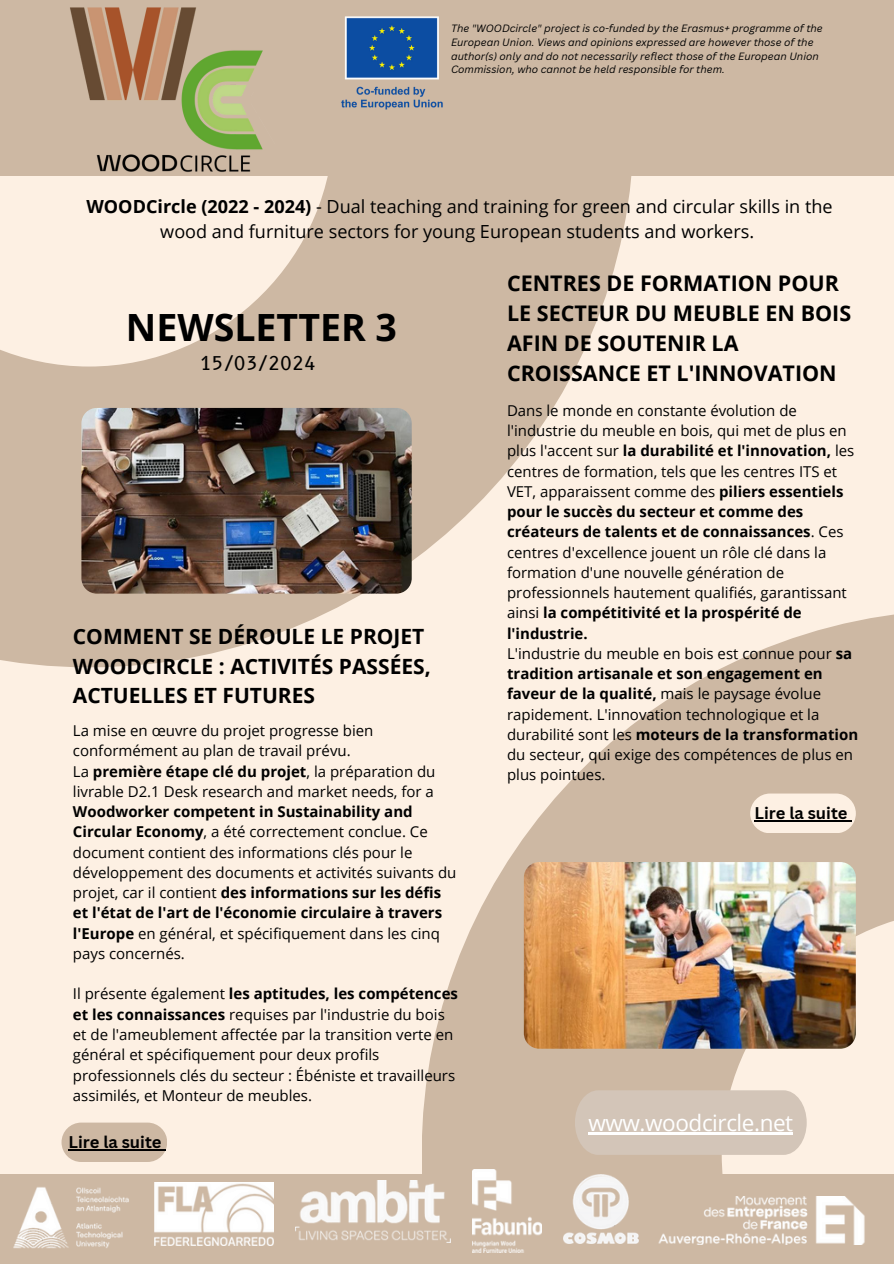
<style>
.page{position:relative;width:894px;height:1264px;background:#fff}
.page>*{position:absolute;margin:0;border:0;box-sizing:border-box;transform-origin:0 0}
.t1{font:700 37.5px "Open Sans";color:#000}
.t2{font:22.5px "Open Sans";letter-spacing:-.02em;color:#fff}
.t3{font:700 21.45px/30px "Open Sans";color:#000}
.t4{font:700 21px/29.2px "Open Sans";color:#000}
.t5{font:18.45px "B612";color:#000}
.t6{font:18px/24.8px "Open Sans";color:#000;text-align:center}
.t7{font:700 16.5px "Canva Sans";color:#000}
.t8{font:15px/20.2px "Open Sans";color:#000}
.t9{font:italic 10.35px/13.8px "Canva Sans";color:#000}
.s1{font-weight:700}
</style>
<div class="page">
<div style="left:0;top:0;width:893px;height:1263px;background:#fdf0e3"></div>
<svg style="left:0;top:176px;width:632px;height:491px;fill:#cdb8a3"></svg>
<svg style="left:421px;top:609px;width:472px;height:565px;fill:#cdb8a3"></svg>
<img style="left:81px;top:408px;width:330px;height:185px;border-radius:15px">
<div style="left:0;top:1174px;width:893px;height:89px;background:#cdb8a3"></div>
<div style="left:574px;top:1090px;width:232px;height:64px;background:#d3c5b8"></div>
<hr style="left:588px;top:1131px;width:204px;height:3px;background:#fff">
<img style="left:13px;top:1187px;width:116px;height:62px">
<img style="left:154px;top:1182px;width:120px;height:63px">
<img style="left:295px;top:1180px;width:155px;height:62px">
<img style="left:472px;top:1169px;width:69px;height:82px">
<img style="left:563px;top:1174px;width:75px;height:69px">
<img style="left:638px;top:1196px;width:227px;height:48px">
<div style="left:61px;top:1122px;width:106px;height:39px;background:#cdb8a3;border-radius:20px"></div>
<img style="left:523px;top:862px;width:332px;height:186px;border-radius:15px">
<div style="left:750px;top:793px;width:105px;height:40px;background:#fdf0e3;border-radius:20px"></div>
<div style="left:0;top:0;width:893px;height:176px;background:#cdb8a3"></div>
<img style="left:70px;top:7px;width:193px;height:165px">
<img style="left:341px;top:16px;width:102px;height:94px">
<hr style="left:68px;top:1148px;width:93px;height:2px;background:#000">
<hr style="left:754px;top:820px;width:93px;height:1px;background:#000">
<p class="t9" style="left:451px;top:21px;width:373px">The "WOODcircle" project is co-funded by the Erasmus+ programme of the European Union. Views and opinions expressed are however those of the author(s) only and do not necessarily reflect those of the European Union Commission, who cannot be held responsible for them.</p>
<p class="t6" style="left:86px;top:193px;width:747px"><span class="s1">WOODCircle (2022 - 2024)</span> - Dual teaching and training for green and circular skills in the wood and furniture sectors for young European students and workers.</p>
<h4 class="t1" style="left:126px;top:301px;width:272px">NEWSLETTER 3</h4>
<h4 class="t5" style="left:200px;top:352px;width:118px">15/03/2024</h4>
<h3 class="t4" style="left:73px;top:621px;width:359px">COMMENT SE DÉROULE LE PROJET<br>WOODCIRCLE : ACTIVITÉS PASSÉES,<br>ACTUELLES ET FUTURES</h3>
<h2 class="t8" style="left:73px;top:720px;width:385px">La mise en œuvre du projet progresse bien conformément au plan de travail prévu.<br>La <span class="s1">première étape clé du projet</span>, la préparation du livrable D2.1 Desk research and market needs, for a <span class="s1">Woodworker competent in Sustainability and Circular Economy</span>, a été correctement conclue. Ce document contient des informations clés pour le développement des documents et activités suivants du projet, car il contient <span class="s1">des informations sur les défis et l'état de l'art de l'économie circulaire à travers l'Europe</span> en général, et spécifiquement dans les cinq pays concernés.</h2>
<h6 class="t8" style="left:73px;top:983px;width:386px">Il présente également <span class="s1">les aptitudes, les compétences et les connaissances</span> requises par l'industrie du bois et de l'ameublement affectée par la transition verte en général et spécifiquement pour deux profils professionnels clés du secteur : Ébéniste et travailleurs assimilés, et Monteur de meubles.</h6>
<p class="t7" style="left:68px;top:1130px;width:94px">Lire la suite</p>
<h6 class="t3" style="left:507px;top:267px;width:345px">CENTRES DE FORMATION POUR<br>LE SECTEUR DU MEUBLE EN BOIS<br>AFIN DE SOUTENIR LA<br>CROISSANCE ET L'INNOVATION</h6>
<p class="t8" style="left:507px;top:400px;width:352px">Dans le monde en constante évolution de l'industrie du meuble en bois, qui met de plus en plus l'accent sur <span class="s1">la durabilité et l'innovation,</span> les centres de formation, tels que les centres ITS et VET, apparaissent comme des <span class="s1">piliers essentiels pour le succès du secteur et comme des créateurs de talents et de connaissances</span>. Ces centres d'excellence jouent un rôle clé dans la formation d'une nouvelle génération de professionnels hautement qualifiés, garantissant ainsi <span class="s1">la compétitivité et la prospérité de l'industrie.<br></span>L'industrie du meuble en bois est connue pour <span class="s1">sa tradition artisanale et son engagement en faveur de la qualité,</span> mais le paysage évolue rapidement. L'innovation technologique et la durabilité sont les <span class="s1">moteurs de la transformation </span>du secteur, qui exige des compétences de plus en plus pointues.</p>
<p class="t7" style="left:754px;top:801px;width:94px">Lire la suite</p>
<p class="t2" style="left:588px;top:1106px;width:206px">www.woodcircle.net</p>
</div>
